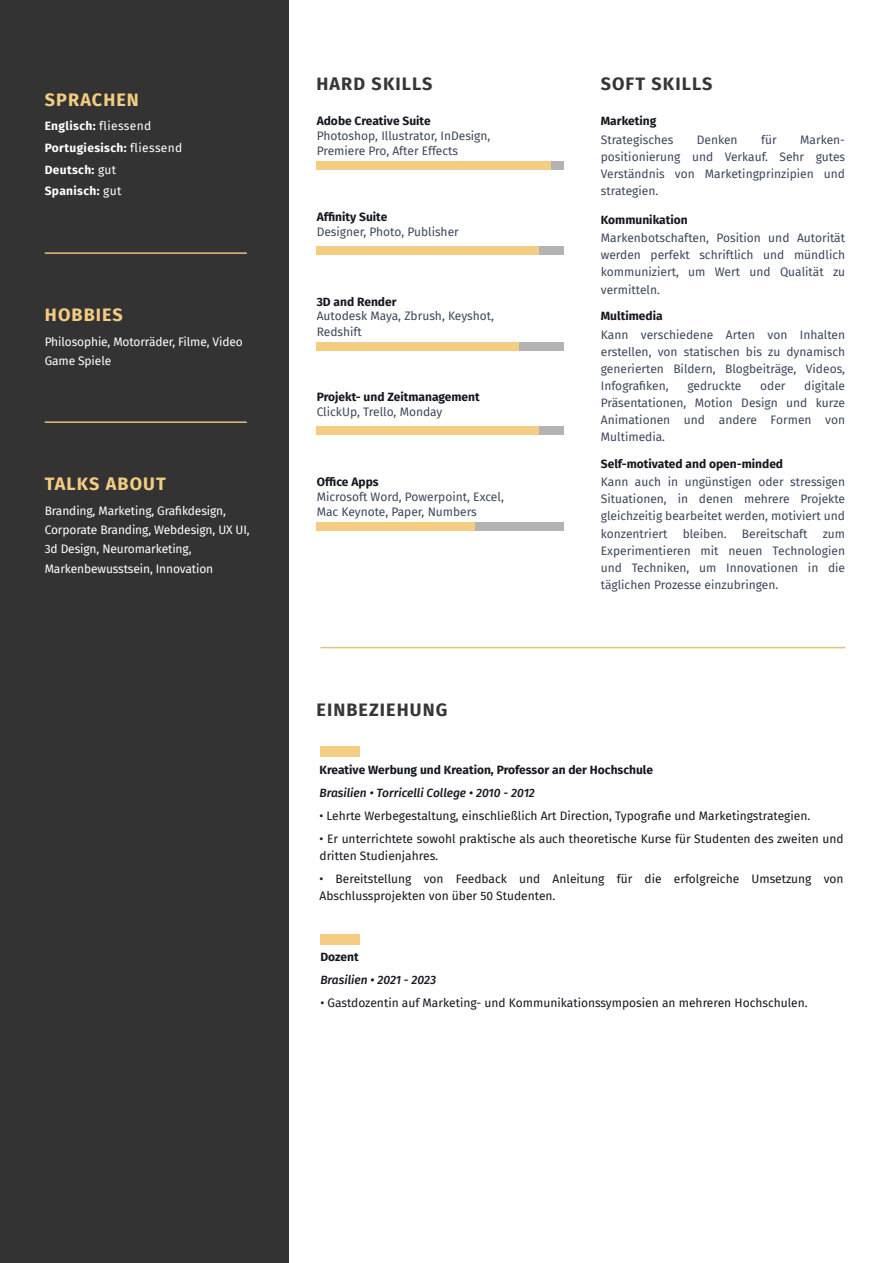
<style>
.page{position:relative;width:893px;height:1263px;background:#fff}
.page>*{position:absolute;margin:0;border:0;box-sizing:border-box;transform-origin:0 0}
.t1{font:700 18px "Fira Sans";letter-spacing:.06em;color:#363636}
.t2{font:700 18px "Fira Sans";letter-spacing:.06em;color:#f4cd83}
.t3{font:12px/17.1px "Fira Sans";color:#3d475c;text-align:justify}
.t4{font:12px/17.1px "Fira Sans";color:#14181f}
.t5{font:700 12px "Fira Sans";color:#14181f}
.t6{font:12px/19.2px "Fira Sans";letter-spacing:-.01em;color:#fff}
.t7{font:700 12px/21.6px "Fira Sans";letter-spacing:.03em;color:#fff}
.t8{font:italic 500 12px "Fira Sans";color:#14181f}
.s1{font-weight:400}
</style>
<div class="page">
<div style="left:0;top:0;width:288px;height:1263px;background:#333"></div>
<hr style="left:45px;top:252px;width:202px;height:2px;background:#e4c17e">
<hr style="left:45px;top:421px;width:202px;height:2px;background:#e4c17e">
<hr style="left:320px;top:647px;width:525px;height:1px;background:#e4c17e">
<div style="left:320px;top:746px;width:40px;height:10px;background:#f4cd83"></div>
<div style="left:320px;top:934px;width:40px;height:11px;background:#f4cd83"></div>
<div style="left:317px;top:162px;width:247px;height:8px;background:#b3b3b3"></div>
<div style="left:317px;top:162px;width:234px;height:8px;background:#f4cd83"></div>
<div style="left:317px;top:246px;width:247px;height:8px;background:#b3b3b3"></div>
<div style="left:317px;top:246px;width:222px;height:8px;background:#f4cd83"></div>
<div style="left:317px;top:342px;width:247px;height:9px;background:#b3b3b3"></div>
<div style="left:317px;top:342px;width:202px;height:8px;background:#f4cd83"></div>
<div style="left:317px;top:426px;width:247px;height:9px;background:#b3b3b3"></div>
<div style="left:317px;top:426px;width:222px;height:9px;background:#f4cd83"></div>
<div style="left:317px;top:522px;width:247px;height:9px;background:#b3b3b3"></div>
<div style="left:317px;top:522px;width:158px;height:9px;background:#f4cd83"></div>
<h1 class="t2" style="left:45px;top:89px;width:95px">SPRACHEN</h1>
<p class="t7" style="left:45px;top:116px;width:139px">Englisch: <span class="s1">fliessend<br></span>Portugiesisch: <span class="s1">fliessend<br></span>Deutsch: <span class="s1">gut<br></span>Spanisch: <span class="s1">gut</span></p>
<h1 class="t2" style="left:45px;top:305px;width:79px">HOBBIES</h1>
<p class="t6" style="left:45px;top:333px;width:200px">Philosophie, Motorräder, Filme, Video<br>Game Spiele</p>
<h1 class="t2" style="left:45px;top:473px;width:122px">TALKS ABOUT</h1>
<p class="t6" style="left:45px;top:501px;width:206px">Branding, Marketing, Grafikdesign, Corporate Branding, Webdesign, UX UI, 3d Design, Neuromarketing, Markenbewusstsein, Innovation</p>
<h1 class="t1" style="left:317px;top:74px;width:118px">HARD SKILLS</h1>
<h1 class="t1" style="left:601px;top:74px;width:113px">SOFT SKILLS</h1>
<p class="t3" style="left:317px;top:129px;width:175px;line-height:15.1px">Photoshop, Illustrator, InDesign,<br>Premiere Pro, After Effects</p>
<p class="t5" style="left:317px;top:114px;width:115px">Adobe Creative Suite</p>
<p class="t5" style="left:601px;top:114px;width:57px">Marketing</p>
<p class="t3" style="left:601px;top:131px;width:74px">Strategisches</p>
<p class="t3" style="left:697px;top:131px;width:42px">Denken</p>
<p class="t3" style="left:761px;top:131px;width:17px">für</p>
<p class="t3" style="left:601px;top:131px;width:246px;text-indent:199px">Marken&shy;positionierung und Verkauf. Sehr gutes Verständnis von Marketingprinzipien und strategien.</p>
<p class="t3" style="left:601px;top:230px;width:246px">Markenbotschaften, Position und Autorität werden perfekt schriftlich und mündlich kommuniziert, um Wert und Qualität zu vermitteln.</p>
<p class="t3" style="left:601px;top:326px;width:246px">Kann verschiedene Arten von Inhalten erstellen, von statischen bis zu dynamisch generierten Bildern, Blogbeiträge, Videos, Infografiken,</p>
<p class="t5" style="left:317px;top:210px;width:72px">Affinity Suite</p>
<p class="t5" style="left:601px;top:213px;width:88px">Kommunikation</p>
<p class="t3" style="left:317px;top:224px;width:144px">Designer, Photo, Publisher</p>
<p class="t5" style="left:317px;top:294px;width:81px">3D and Render</p>
<p class="t5" style="left:601px;top:309px;width:63px">Multimedia</p>
<p class="t3" style="left:317px;top:309px;width:179px;line-height:15.1px">Autodesk Maya, Zbrush, Keyshot,<br>Redshift</p>
<p class="t3" style="left:601px;top:377px;width:246px;text-indent:203px">digitale Präsentationen, Motion Design und kurze Animationen und andere Formen von Multimedia.</p>
<p class="t3" style="left:601px;top:474px;width:246px">Kann auch in ungünstigen oder stressigen Situationen, in denen mehrere Projekte gleichzeitig bearbeitet werden, motiviert und konzentriert</p>
<p class="t3" style="left:687px;top:377px;width:55px">gedruckte</p>
<p class="t3" style="left:760px;top:377px;width:27px">oder</p>
<p class="t5" style="left:317px;top:390px;width:165px">Projekt- und Zeitmanagement</p>
<p class="t3" style="left:317px;top:404px;width:127px">ClickUp, Trello, Monday</p>
<p class="t5" style="left:601px;top:457px;width:184px">Self-motivated and open-minded</p>
<p class="t5" style="left:317px;top:475px;width:63px">Office Apps</p>
<p class="t3" style="left:317px;top:489px;width:189px;line-height:15.1px">Microsoft Word, Powerpoint, Excel,<br>Mac Keynote, Paper, Numbers</p>
<p class="t3" style="left:683px;top:525px;width:46px">bleiben.</p>
<p class="t3" style="left:742px;top:525px;width:67px">Bereitschaft</p>
<p class="t3" style="left:601px;top:525px;width:246px;text-indent:222px">zum Experimentieren mit neuen Technologien und Techniken, um Innovationen in die täglichen Prozesse einzubringen.</p>
<h1 class="t1" style="left:317px;top:699px;width:132px">EINBEZIEHUNG</h1>
<p class="t5" style="left:319px;top:762px;width:335px">Kreative Werbung und Kreation, Professor an der Hochschule</p>
<p class="t8" style="left:319px;top:785px;width:217px">Brasilien • Torricelli College • 2010 - 2012</p>
<p class="t4" style="left:319px;top:807px;width:492px">• Lehrte Werbegestaltung, einschließlich Art Direction, Typografie und Marketingstrategien.</p>
<p class="t4" style="left:319px;top:830px;width:526px">• Er unterrichtete sowohl praktische als auch theoretische Kurse für Studenten des zweiten und dritten Studienjahres.</p>
<p class="t4" style="left:319px;top:870px;width:526px">• Bereitstellung von Feedback und Anleitung für die erfolgreiche Umsetzung von<br>Abschlussprojekten von über 50 Studenten.</p>
<p class="t5" style="left:320px;top:949px;width:40px">Dozent</p>
<p class="t8" style="left:320px;top:972px;width:117px">Brasilien • 2021 - 2023</p>
<p class="t4" style="left:320px;top:994px;width:489px">• Gastdozentin auf Marketing- und Kommunikationssymposien an mehreren Hochschulen.</p>
</div>
